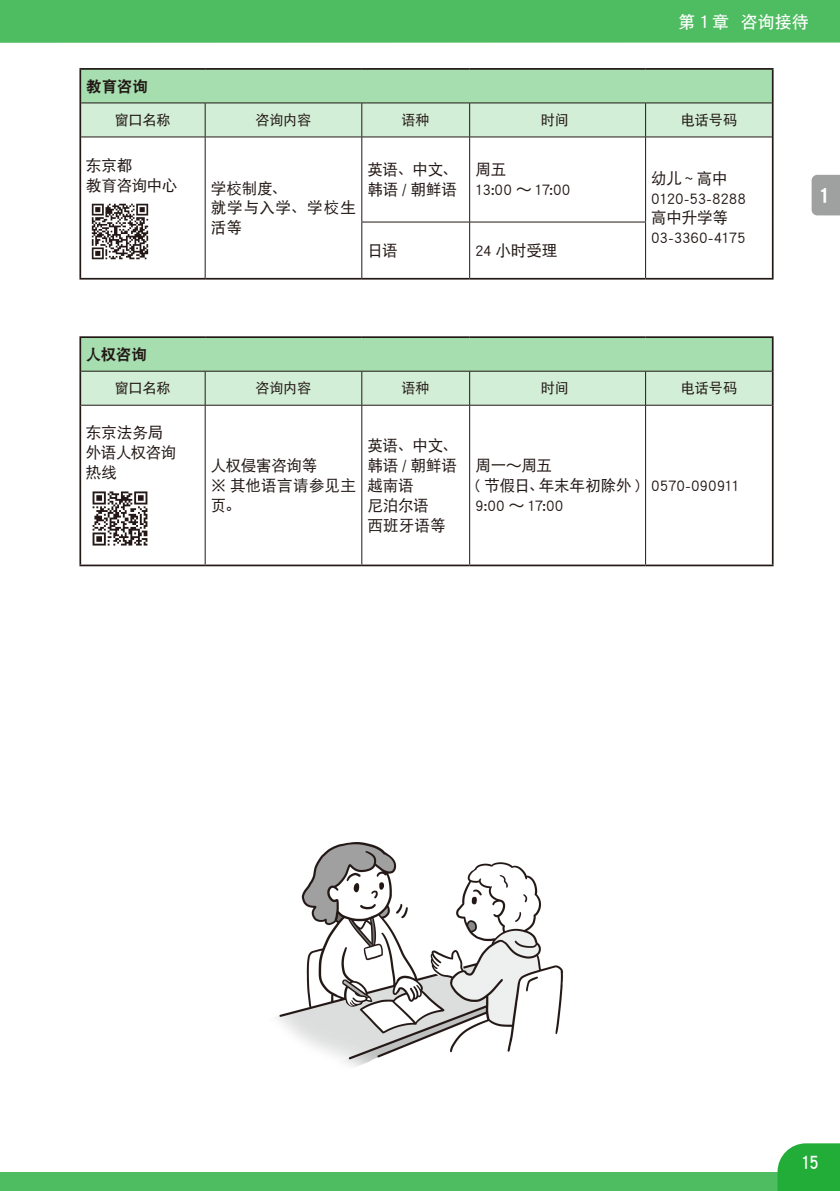
<style>
.page{position:relative;width:840px;height:1191px;background:#fff}
.page>*{position:absolute;margin:0;border:0;box-sizing:border-box;transform-origin:0 0}
.t1{font:24px "DF Hei GB W9";color:#fff}
.t2{font:19.8px "DF Hei GB W7";color:#fff;scale:.9 1}
.t3{font:17px "DF Hei GB W7";color:#fff}
.t4{font:15.6px/19.8px "DF Hei GB W5";letter-spacing:-.015em;color:#221815}
.t5{font:15.6px/19.8px "DF Hei GB W5";letter-spacing:.015em;color:#221815}
.t6{font:15.6px/19.8px "DF Hei GB W5";letter-spacing:-.035em;color:#221815}
.t7{font:15.6px "DF Hei GB W9";letter-spacing:-.015em;color:#221815}
.t8{font:14.2px "DF Hei GB W5";letter-spacing:-.02em;color:#221815}
</style>
<div class="page">
<div style="left:0;top:0;width:839px;height:43px;background:#4ebc60"></div>
<div style="left:0;top:1172px;width:839px;height:19px;background:#4ebc60"></div>
<svg style="left:777px;top:1143px;width:62px;height:48px;background:#31b146"></svg>
<svg style="left:811px;top:175px;width:28px;height:40px"></svg>
<div style="left:80px;top:69px;width:692px;height:34px;background:#a6deb0"></div>
<div style="left:81px;top:104px;width:690px;height:33px;background:#d3eed7"></div>
<hr style="left:79px;top:68px;width:126px;height:2px;background:#221815">
<hr style="left:79px;top:70px;width:2px;height:33px;background:#221815">
<hr style="left:205px;top:68px;width:156px;height:2px;background:#221815">
<hr style="left:361px;top:68px;width:108px;height:2px;background:#221815">
<hr style="left:469px;top:68px;width:176px;height:2px;background:#221815">
<hr style="left:645px;top:68px;width:128px;height:2px;background:#221815">
<hr style="left:771px;top:70px;width:2px;height:33px;background:#221815">
<hr style="left:79px;top:103px;width:2px;height:34px;background:#221815">
<hr style="left:771px;top:103px;width:2px;height:34px;background:#221815">
<hr style="left:81px;top:103px;width:124px;height:1px;background:#221815">
<hr style="left:205px;top:103px;width:156px;height:1px;background:#221815">
<hr style="left:205px;top:103px;width:1px;height:34px;background:#221815">
<hr style="left:361px;top:103px;width:108px;height:1px;background:#221815">
<hr style="left:361px;top:103px;width:1px;height:34px;background:#221815">
<hr style="left:469px;top:103px;width:176px;height:1px;background:#221815">
<hr style="left:469px;top:103px;width:1px;height:34px;background:#221815">
<hr style="left:645px;top:103px;width:126px;height:1px;background:#221815">
<hr style="left:645px;top:103px;width:1px;height:34px;background:#221815">
<hr style="left:81px;top:137px;width:124px;height:1px;background:#221815">
<hr style="left:205px;top:137px;width:156px;height:1px;background:#221815">
<hr style="left:361px;top:137px;width:108px;height:1px;background:#221815">
<hr style="left:469px;top:137px;width:176px;height:1px;background:#221815">
<hr style="left:645px;top:137px;width:126px;height:1px;background:#221815">
<hr style="left:79px;top:137px;width:2px;height:85px;background:#221815">
<hr style="left:771px;top:137px;width:2px;height:85px;background:#221815">
<hr style="left:79px;top:222px;width:2px;height:56px;background:#221815">
<hr style="left:771px;top:222px;width:2px;height:56px;background:#221815">
<hr style="left:79px;top:278px;width:126px;height:1px;background:#221815">
<hr style="left:205px;top:278px;width:156px;height:1px;background:#221815">
<hr style="left:361px;top:278px;width:108px;height:1px;background:#221815">
<hr style="left:469px;top:278px;width:176px;height:1px;background:#221815">
<hr style="left:645px;top:278px;width:128px;height:1px;background:#221815">
<hr style="left:205px;top:137px;width:1px;height:85px;background:#221815">
<hr style="left:361px;top:137px;width:1px;height:85px;background:#221815">
<hr style="left:469px;top:137px;width:1px;height:85px;background:#221815">
<hr style="left:645px;top:137px;width:1px;height:85px;background:#221815">
<hr style="left:205px;top:222px;width:1px;height:56px;background:#221815">
<hr style="left:361px;top:222px;width:108px;height:1px;background:#221815">
<hr style="left:361px;top:222px;width:1px;height:56px;background:#221815">
<hr style="left:469px;top:222px;width:176px;height:1px;background:#221815">
<hr style="left:469px;top:222px;width:1px;height:56px;background:#221815">
<hr style="left:645px;top:222px;width:1px;height:56px;background:#221815">
<img style="left:91px;top:203px;width:58px;height:57px">
<div style="left:80px;top:337px;width:692px;height:34px;background:#a6deb0"></div>
<div style="left:81px;top:372px;width:690px;height:33px;background:#d3eed7"></div>
<hr style="left:79px;top:336px;width:126px;height:2px;background:#221815">
<hr style="left:79px;top:338px;width:2px;height:33px;background:#221815">
<hr style="left:205px;top:336px;width:156px;height:2px;background:#221815">
<hr style="left:361px;top:336px;width:108px;height:2px;background:#221815">
<hr style="left:469px;top:336px;width:176px;height:2px;background:#221815">
<hr style="left:645px;top:336px;width:128px;height:2px;background:#221815">
<hr style="left:771px;top:338px;width:2px;height:33px;background:#221815">
<hr style="left:79px;top:371px;width:2px;height:34px;background:#221815">
<hr style="left:771px;top:371px;width:2px;height:34px;background:#221815">
<hr style="left:81px;top:371px;width:124px;height:1px;background:#221815">
<hr style="left:205px;top:371px;width:156px;height:1px;background:#221815">
<hr style="left:205px;top:371px;width:1px;height:34px;background:#221815">
<hr style="left:361px;top:371px;width:108px;height:1px;background:#221815">
<hr style="left:361px;top:371px;width:1px;height:34px;background:#221815">
<hr style="left:469px;top:371px;width:176px;height:1px;background:#221815">
<hr style="left:469px;top:371px;width:1px;height:34px;background:#221815">
<hr style="left:645px;top:371px;width:126px;height:1px;background:#221815">
<hr style="left:645px;top:371px;width:1px;height:34px;background:#221815">
<hr style="left:81px;top:405px;width:124px;height:1px;background:#221815">
<hr style="left:205px;top:405px;width:156px;height:1px;background:#221815">
<hr style="left:361px;top:405px;width:108px;height:1px;background:#221815">
<hr style="left:469px;top:405px;width:176px;height:1px;background:#221815">
<hr style="left:645px;top:405px;width:126px;height:1px;background:#221815">
<hr style="left:79px;top:405px;width:2px;height:159px;background:#221815">
<hr style="left:771px;top:405px;width:2px;height:159px;background:#221815">
<hr style="left:79px;top:564px;width:126px;height:2px;background:#221815">
<hr style="left:205px;top:564px;width:156px;height:2px;background:#221815">
<hr style="left:361px;top:564px;width:108px;height:2px;background:#221815">
<hr style="left:469px;top:564px;width:176px;height:2px;background:#221815">
<hr style="left:645px;top:564px;width:128px;height:2px;background:#221815">
<hr style="left:205px;top:405px;width:1px;height:159px;background:#221815">
<hr style="left:361px;top:405px;width:1px;height:159px;background:#221815">
<hr style="left:469px;top:405px;width:1px;height:159px;background:#221815">
<hr style="left:645px;top:405px;width:1px;height:159px;background:#221815">
<img style="left:92px;top:491px;width:56px;height:55px">
<img style="left:277px;top:842px;width:286px;height:225px">
<p class="t3" style="left:677px;top:13px;width:132px">第１章 咨询接待</p>
<p class="t7" style="left:86px;top:77px;width:63px">教育咨询</p>
<p class="t8" style="left:115px;top:112px;width:57px">窗口名称</p>
<p class="t8" style="left:255px;top:112px;width:57px">咨询内容</p>
<p class="t8" style="left:401px;top:112px;width:30px">语种</p>
<p class="t8" style="left:540px;top:112px;width:30px">时间</p>
<p class="t8" style="left:680px;top:112px;width:58px">电话号码</p>
<p class="t4" style="left:86px;top:155px;width:93px">东京都<br>教育咨询中心</p>
<p class="t4" style="left:367px;top:159px;width:91px">英语、中文、韩语 / 朝鲜语</p>
<p class="t4" style="left:475px;top:159px;width:97px">周五<br>13:00 ～ 17:00</p>
<p class="t4" style="left:651px;top:168px;width:96px">幼儿~ 高中<br>0120-53-8288高中升学等<br>03-3360-4175</p>
<p class="t4" style="left:367px;top:240px;width:32px">日语</p>
<p class="t4" style="left:475px;top:240px;width:84px">24 小时受理</p>
<p class="t5" style="left:211px;top:178px;width:147px">学校制度、<br>就学与入学、学校生活等</p>
<h1 class="t1" style="left:816px;top:181px;width:14px">1</h1>
<p class="t7" style="left:86px;top:346px;width:63px">人权咨询</p>
<p class="t8" style="left:115px;top:380px;width:57px">窗口名称</p>
<p class="t8" style="left:255px;top:380px;width:57px">咨询内容</p>
<p class="t8" style="left:401px;top:380px;width:30px">语种</p>
<p class="t8" style="left:540px;top:380px;width:30px">时间</p>
<p class="t8" style="left:680px;top:380px;width:58px">电话号码</p>
<p class="t6" style="left:86px;top:423px;width:94px">东京法务局　外语人权咨询热线</p>
<p class="t4" style="left:367px;top:435px;width:91px">英语、中文、韩语 / 朝鲜语越南语<br>尼泊尔语<br>西班牙语等</p>
<p class="t4" style="left:211px;top:455px;width:147px">人权侵害咨询等<br>※ 其他语言请参见主页。</p>
<p class="t4" style="left:475px;top:455px;width:166px">周一～周五<br>( 节假日、年末年初除外 )<br>9:00 ～ 17:00</p>
<p class="t4" style="left:651px;top:475px;width:90px">0570-090911</p>
<p class="t2" style="left:799px;top:1150px;width:22px">15</p>
</div>
